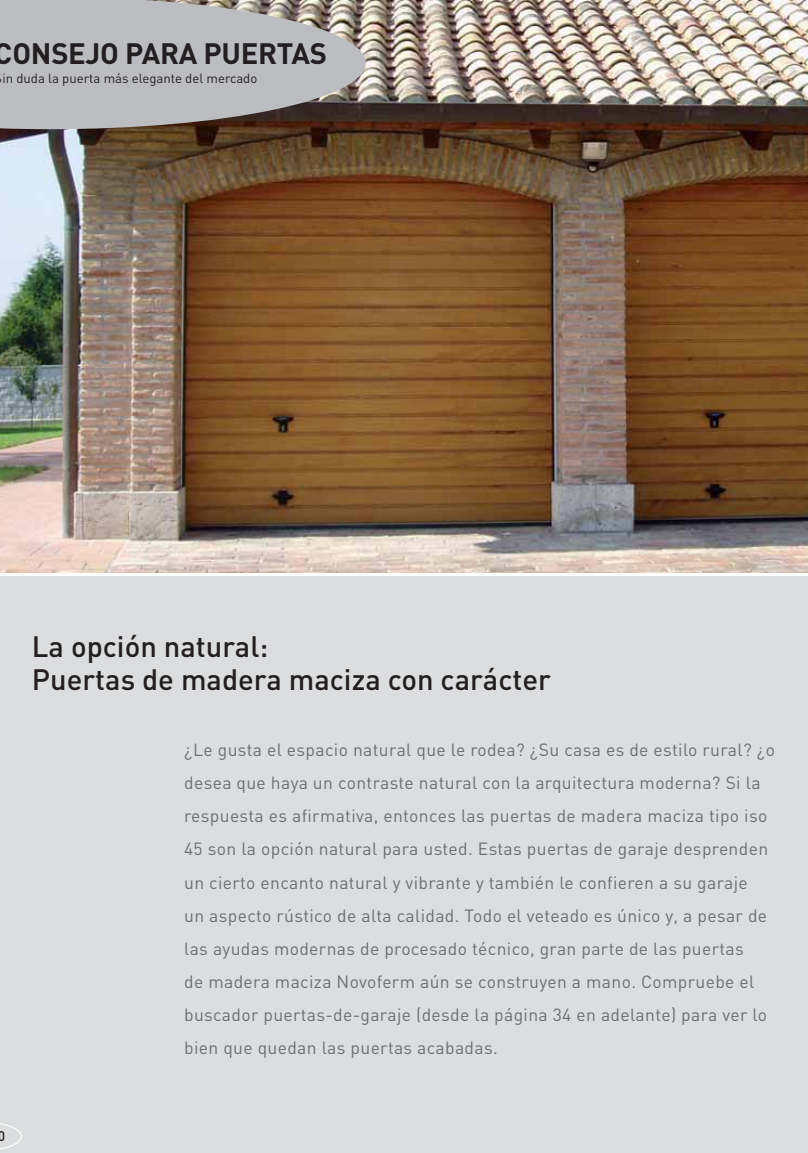
<style>
.page{position:relative;width:808px;height:1153px;background:#fff}
.page>*{position:absolute;margin:0;border:0;box-sizing:border-box;transform-origin:0 0}
.t1{font:500 29.1px/33px "DIN";color:#231f20}
.t2{font:700 29.1px "DIN";letter-spacing:-.01em;color:#231f20}
.t3{font:17.55px/33px "DIN";letter-spacing:.02em;color:#6d6e70}
.t4{font:500 13.8px "DIN";color:#231f20}
.t5{font:13.05px "DIN";color:#231f20}
</style>
<div class="page">
<img style="left:0;top:0;width:808px;height:572px">
<div style="left:0;top:576px;width:808px;height:576px;background:#dcddde"></div>
<svg style="left:0;top:0;width:366px;height:129px;fill:#bbbdc0"></svg>
<svg style="left:0;top:1123px;width:22px;height:27px"></svg>
<h1 class="t2" style="left:-5px;top:43px;width:334px">CONSEJO PARA PUERTAS</h1>
<p class="t5" style="left:2px;top:73px;width:256px">in duda la puerta más elegante del mercado</p>
<h1 class="t1" style="left:32px;top:633px;width:521px">La opción natural:<br>Puertas de madera maciza con carácter</h1>
<p class="t4" style="left:-3px;top:1131px;width:9px">0</p>
<p class="t3" style="left:184px;top:735px;width:592px">¿Le gusta el espacio natural que le rodea? ¿Su casa es de estilo rural? ¿o desea que haya un contraste natural con la arquitectura moderna? Si la respuesta es afirmativa, entonces las puertas de madera maciza tipo iso 45 son la opción natural para usted. Estas puertas de garaje desprenden un cierto encanto natural y vibrante y también le confieren a su garaje<br>un aspecto rústico de alta calidad. Todo el veteado es único y, a pesar de las ayudas modernas de procesado técnico, gran parte de las puertas<br>de madera maciza Novoferm aún se construyen a mano. Compruebe el buscador puertas-de-garaje (desde la página 34 en adelante) para ver lo bien que quedan las puertas acabadas.</p>
</div>
